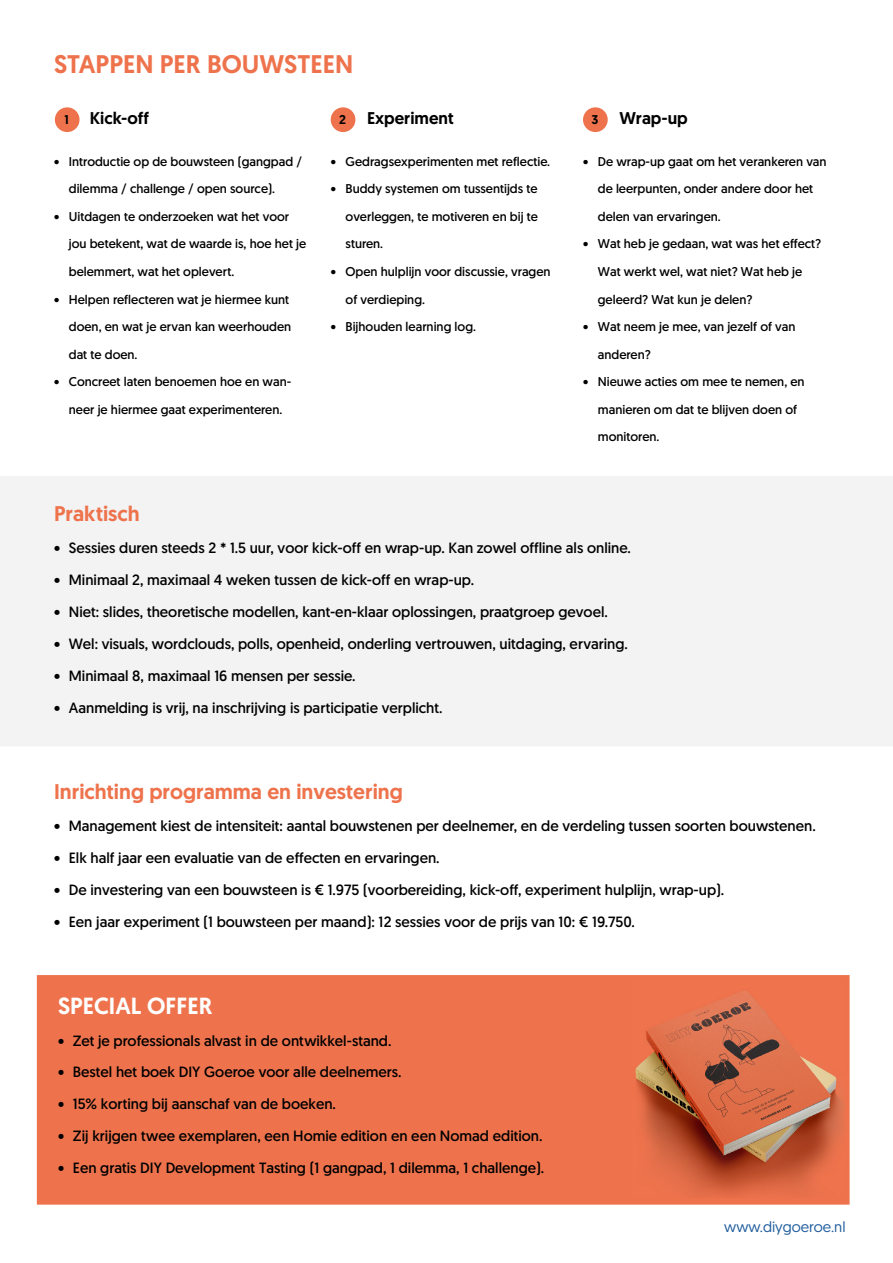
<style>
.page{position:relative;width:893px;height:1263px;background:#fff}
.page>*{position:absolute;margin:0;border:0;box-sizing:border-box;transform-origin:0 0}
.t1{font:500 25.5px "Geomanist";color:#ee734d}
.t2{font:500 23.4px "Geomanist";color:#fff}
.t3{font:500 21.15px "Geomanist";color:#ee734d}
.t4{font:500 16.95px "Geomanist";color:#000}
.t5{font:14.85px "Geomanist";color:#000}
.t6{font:14.85px "Geomanist";color:#215e9e}
.t7{font:12.75px/27.6px "Geomanist";color:#000}
.s1{font-size:12.75px}
</style>
<div class="page">
<div style="left:331px;top:107px;width:24px;height:25px;background:#ee734d;border-radius:50%"></div>
<div style="left:583px;top:107px;width:25px;height:25px;background:#ee734d;border-radius:50%"></div>
<div style="left:0;top:476px;width:893px;height:270px;background:#f3f3f3"></div>
<div style="left:47px;top:986px;width:792px;height:208px;background:#ee734d"></div>
<div style="left:37px;top:975px;width:813px;height:230px;border:21px solid #ee734d"></div>
<div style="left:55px;top:107px;width:25px;height:25px;background:#ee734d;border-radius:50%"></div>
<img style="left:632px;top:982px;width:213px;height:215px">
<h1 class="t1" style="left:54px;top:47px;width:301px">STAPPEN PER BOUWSTEEN</h1>
<p class="t4" style="left:64px;top:107px;width:86px"><span class="s1">1</span> Kick-off</p>
<p class="t4" style="left:339px;top:107px;width:116px"><span class="s1">2</span> Experiment</p>
<p class="t7" style="left:69px;top:147px;width:235px;text-indent:-15px">• Introductie op de bouwsteen (gangpad / dilemma / challenge / open source).</p>
<p class="t7" style="left:69px;top:202px;width:239px;text-indent:-15px">• Uitdagen te onderzoeken wat het voor jou betekent, wat de waarde is, hoe het je belemmert, wat het oplevert.</p>
<p class="t7" style="left:69px;top:285px;width:224px;text-indent:-15px">• Helpen reflecteren wat je hiermee kunt doen, en wat je ervan kan weerhouden dat te doen.</p>
<p class="t7" style="left:54px;top:368px;width:239px;text-align:center">• Concreet laten benoemen hoe en wan&shy;neer je hiermee gaat experimenteren.</p>
<p class="t7" style="left:331px;top:147px;width:221px">• Gedragsexperimenten met reflectie.</p>
<p class="t7" style="left:346px;top:175px;width:194px;text-align:justify;text-indent:-15px">• Buddy systemen om tussentijds te overleggen, te motiveren en bij te sturen.</p>
<p class="t7" style="left:346px;top:257px;width:206px;text-indent:-15px">• Open hulplijn voor discussie, vragen of verdieping.</p>
<p class="t7" style="left:331px;top:313px;width:147px">• Bijhouden learning log.</p>
<h3 class="t3" style="left:54px;top:500px;width:87px">Praktisch</h3>
<p class="t4" style="left:591px;top:107px;width:98px"><span class="s1">3</span> Wrap-up</p>
<p class="t7" style="left:598px;top:147px;width:230px;text-indent:-15px">• De wrap-up gaat om het verankeren van de leerpunten, onder andere door het delen van ervaringen.</p>
<p class="t7" style="left:598px;top:230px;width:225px;text-indent:-15px">• Wat heb je gedaan, wat was het effect?<br>Wat werkt wel, wat niet? Wat heb je geleerd? Wat kun je delen?</p>
<p class="t7" style="left:598px;top:313px;width:199px;text-indent:-15px">• Wat neem je mee, van jezelf of van anderen?</p>
<p class="t7" style="left:598px;top:368px;width:208px;text-indent:-15px">• Nieuwe acties om mee te nemen, en manieren om dat te blijven doen of monitoren.</p>
<p class="t5" style="left:54px;top:538px;width:578px">• Sessies duren steeds 2 * 1.5 uur, voor kick-off en wrap-up. Kan zowel offline als online.</p>
<p class="t5" style="left:54px;top:570px;width:422px">• Minimaal 2, maximaal 4 weken tussen de kick-off en wrap-up.</p>
<p class="t5" style="left:54px;top:602px;width:555px">• Niet: slides, theoretische modellen, kant-en-klaar oplossingen, praatgroep gevoel.</p>
<p class="t5" style="left:54px;top:634px;width:575px">• Wel: visuals, wordclouds, polls, openheid, onderling vertrouwen, uitdaging, ervaring.</p>
<p class="t5" style="left:54px;top:666px;width:303px">• Minimaal 8, maximaal 16 mensen per sessie.</p>
<p class="t5" style="left:54px;top:698px;width:390px">• Aanmelding is vrij, na inschrijving is participatie verplicht.</p>
<h3 class="t3" style="left:54px;top:778px;width:350px">Inrichting programma en investering</h3>
<p class="t5" style="left:54px;top:816px;width:763px">• Management kiest de intensiteit: aantal bouwstenen per deelnemer, en de verdeling tussen soorten bouwstenen.</p>
<p class="t5" style="left:54px;top:848px;width:387px">• Elk half jaar een evaluatie van de effecten en ervaringen.</p>
<p class="t5" style="left:54px;top:880px;width:672px">• De investering van een bouwsteen is € 1.975 (voorbereiding, kick-off, experiment hulplijn, wrap-up).</p>
<p class="t5" style="left:54px;top:912px;width:582px">• Een jaar experiment (1 bouwsteen per maand): 12 sessies voor de prijs van 10: € 19.750.</p>
<h2 class="t2" style="left:58px;top:990px;width:156px">SPECIAL OFFER</h2>
<p class="t5" style="left:58px;top:1031px;width:335px">• Zet je professionals alvast in de ontwikkel-stand.</p>
<p class="t5" style="left:58px;top:1062px;width:345px">• Bestel het boek DIY Goeroe voor alle deelnemers.</p>
<p class="t5" style="left:58px;top:1094px;width:279px">• 15% korting bij aanschaf van de boeken.</p>
<p class="t5" style="left:58px;top:1126px;width:486px">• Zij krijgen twee exemplaren, een Homie edition en een Nomad edition.</p>
<p class="t5" style="left:58px;top:1158px;width:488px">• Een gratis DIY Development Tasting (1 gangpad, 1 dilemma, 1 challenge).</p>
<p class="t6" style="left:724px;top:1217px;width:123px">www.diygoeroe.nl</p>
</div>
